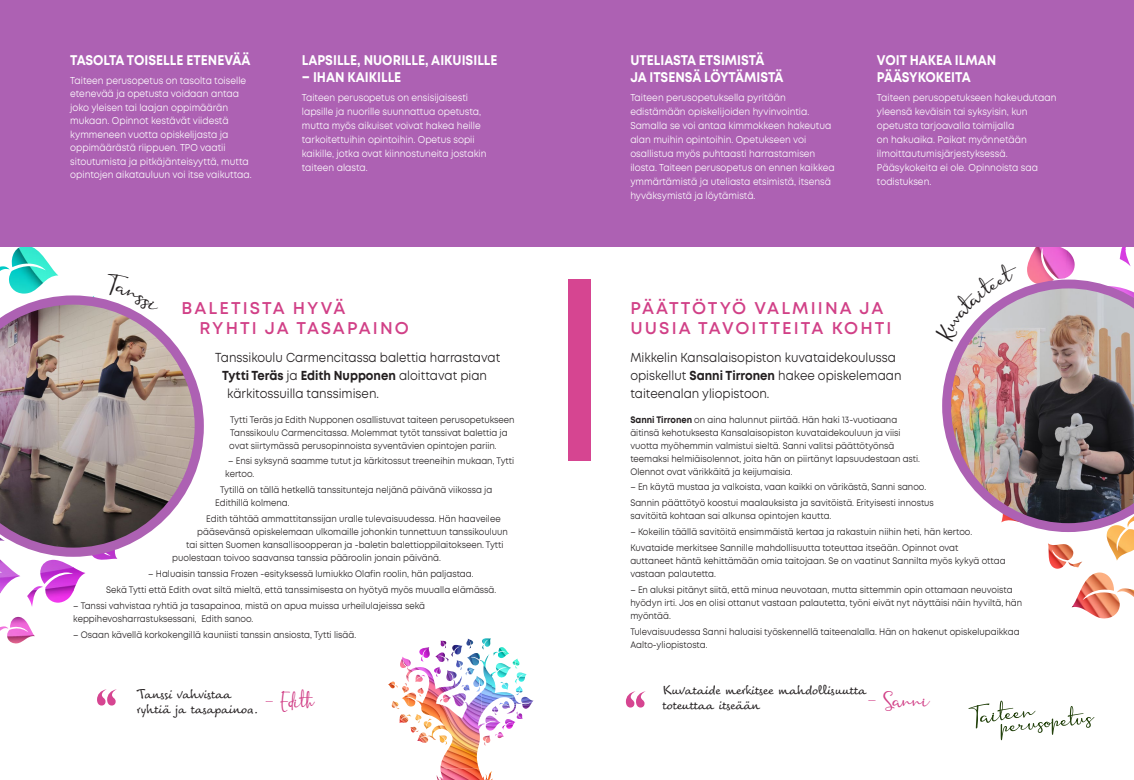
<style>
.page{position:relative;width:1134px;height:780px;background:#fff}
.page>*{position:absolute;margin:0;border:0;box-sizing:border-box;transform-origin:0 0}
.t1{font:21.2px "Anuin";color:#d14087;scale:.9 1}
.t2{font:600 17px/20px "Mont";letter-spacing:.125em;color:#d14087}
.Kappaletyyli_3{font:700 14px/17px "Mont";color:#fff;scale:.9 1}
.t3{font:13px/18px "Mont";color:#231f20;scale:.9 1}
.nostot{font:13px/15px "Tornac";color:#231f20;scale:.9 1}
.t4{font:700 13px "Mont";color:#231f20;scale:.9 1}
.Kappaletyyli_2{font:10px/14px "Mont";color:#fff;scale:.9 1}
.Leipis_valkea_TPO{font:10px/13.5px "Mont";color:#fff;scale:.9 1}
.Leipis_TPO{font:9.4px/13px "Mont";color:#231f20;scale:.9 1}
.s1{font-weight:400}
.s2{font-weight:700}
</style>
<div class="page">
<img style="left:0;top:247px;width:58px;height:46px">
<svg style="left:439px;top:768px;width:5px;height:11px"></svg>
<img style="left:440px;top:638px;width:41px;height:28px">
<img style="left:481px;top:638px;width:11px;height:107px">
<img style="left:409px;top:658px;width:31px;height:63px">
<img style="left:492px;top:647px;width:21px;height:61px">
<img style="left:513px;top:658px;width:10px;height:61px">
<img style="left:398px;top:656px;width:11px;height:67px">
<img style="left:523px;top:673px;width:10px;height:35px">
<img style="left:388px;top:681px;width:10px;height:28px">
<img style="left:419px;top:648px;width:21px;height:10px">
<img style="left:1060px;top:248px;width:71px;height:31px">
<img style="left:1027px;top:270px;width:11px;height:9px">
<img style="left:0;top:295px;width:204px;height:261px">
<img style="left:942px;top:279px;width:192px;height:253px">
<svg style="left:626px;top:691px;width:19px;height:16px"></svg>
<svg style="left:97px;top:689px;width:20px;height:16px"></svg>
<div style="left:0;top:0;width:1134px;height:247px;background:#ad61b3"></div>
<div style="left:568px;top:279px;width:22px;height:182px;background:#d64591"></div>
<svg style="left:968px;top:700px;width:127px;height:40px"></svg>
<svg style="left:103px;top:295px;width:57px;height:18px"></svg>
<svg style="left:942px;top:279px;width:78px;height:62px"></svg>
<p class="Kappaletyyli_3" style="left:70px;top:51px;width:202px">TASOLTA TOISELLE ETENEVÄÄ</p>
<p class="Leipis_valkea_TPO" style="left:70px;top:74px;width:203px">Taiteen perusopetus on tasolta toiselle etenevää ja opetusta voidaan antaa joko yleisen tai laajan oppimäärän mukaan. Opinnot kestävät viidestä kymmeneen vuotta opiskelijasta ja oppimäärästä riippuen. TPO vaatii sitoutumista ja pitkäjänteisyyttä, mutta opintojen aikatauluun voi itse vaikuttaa.</p>
<p class="Kappaletyyli_3" style="left:302px;top:51px;width:219px">LAPSILLE, NUORILLE, AIKUISILLE</p>
<p class="Kappaletyyli_3" style="left:302px;top:68px;width:112px">– IHAN KAIKILLE</p>
<p class="Kappaletyyli_2" style="left:302px;top:91px;width:207px">Taiteen perusopetus on ensisijaisesti lapsille ja nuorille suunnattua opetusta, mutta myös aikuiset voivat hakea heille tarkoitettuihin opintoihin. Opetus sopii kaikille, jotka ovat kiinnostuneita jostakin taiteen alasta.</p>
<p class="t2" style="left:200px;top:297px;width:211px;text-indent:-18px">BALETISTA HYVÄ<br>RYHTI JA TASAPAINO</p>
<p class="t3" style="left:215px;top:349px;width:318px">Tanssikoulu Carmencitassa balettia harrastavat</p>
<p class="t4" style="left:222px;top:367px;width:296px">Tytti Teräs <span class="s1">ja</span> Edith Nupponen <span class="s1">aloittavat pian</span></p>
<p class="t3" style="left:227px;top:385px;width:170px">kärkitossuilla tanssimisen.</p>
<p class="Leipis_TPO" style="left:229px;top:413px;width:319px">Tytti Teräs ja Edith Nupponen osallistuvat taiteen perusopetukseen<br>Tanssikoulu Carmencitassa. Molemmat tytöt tanssivat balettia ja ovat siirtymässä perusopinnoista syventävien opintojen pariin.</p>
<p class="Leipis_TPO" style="left:225px;top:454px;width:323px;text-indent:3px">– Ensi syksynä saamme tutut ja kärkitossut treeneihin mukaan, Tytti kertoo.</p>
<p class="Leipis_TPO" style="left:215px;top:483px;width:309px;text-indent:5px">Tytillä on tällä hetkellä tanssitunteja neljänä päivänä viikossa ja<br>Edithillä kolmena.</p>
<p class="Leipis_TPO" style="left:206px;top:512px;width:329px">Edith tähtää ammattitanssijan uralle tulevaisuudessa. Hän haaveilee</p>
<p class="Leipis_TPO" style="left:197px;top:525px;width:347px">pääsevänsä opiskelemaan ulkomaille johonkin tunnettuun tanssikouluun</p>
<p class="Leipis_TPO" style="left:186px;top:538px;width:354px">tai sitten Suomen kansallisoopperan ja -baletin balettioppilaitokseen. Tytti</p>
<p class="Leipis_TPO" style="left:172px;top:551px;width:300px">puolestaan toivoo saavansa tanssia pääroolin jonain päivänä.</p>
<p class="Leipis_TPO" style="left:148px;top:567px;width:363px">– Haluaisin tanssia Frozen -esityksessä lumiukko Olafin roolin, hän paljastaa.</p>
<p class="Leipis_TPO" style="left:106px;top:583px;width:435px">Sekä Tytti että Edith ovat siltä mieltä, että tanssimisesta on hyötyä myös muualla elämässä.</p>
<p class="Leipis_TPO" style="left:73px;top:599px;width:393px">– Tanssi vahvistaa ryhtiä ja tasapainoa, mistä on apua muissa urheilulajeissa sekä keppihevosharrastuksessani, Edith sanoo.</p>
<p class="Leipis_TPO" style="left:73px;top:627px;width:316px">– Osaan kävellä korkokengillä kauniisti tanssin ansiosta, Tytti lisää.</p>
<p class="nostot" style="left:137px;top:687px;width:136px">Tanssi vahvistaa ryhtiä ja tasapainoa.</p>
<p class="t1" style="left:264px;top:687px;width:57px">- Edith</p>
<p class="Kappaletyyli_3" style="left:630px;top:51px;width:172px">UTELIASTA ETSIMISTÄ<br>JA ITSENSÄ LÖYTÄMISTÄ</p>
<p class="Kappaletyyli_2" style="left:630px;top:91px;width:229px">Taiteen perusopetuksella pyritään edistämään opiskelijoiden hyvinvointia.<br>Samalla se voi antaa kimmokkeen hakeutua alan muihin opintoihin. Opetukseen voi osallistua myös puhtaasti harrastamisen ilosta. Taiteen perusopetus on ennen kaikkea ymmärtämistä ja uteliasta etsimistä, itsensä hyväksymistä ja löytämistä.</p>
<p class="Kappaletyyli_3" style="left:877px;top:51px;width:134px">VOIT HAKEA ILMAN<br>PÄÄSYKOKEITA</p>
<p class="Kappaletyyli_2" style="left:877px;top:91px;width:201px">Taiteen perusopetukseen hakeudutaan yleensä keväisin tai syksyisin, kun opetusta tarjoavalla toimijalla<br>on hakuaika. Paikat myönnetään ilmoittautumisjärjestyksessä.<br>Pääsykokeita ei ole. Opinnoista saa todistuksen.</p>
<p class="t2" style="left:630px;top:297px;width:263px">PÄÄTTÖTYÖ VALMIINA JA<br>UUSIA TAVOITTEITA KOHTI</p>
<p class="t3" style="left:630px;top:349px;width:303px">Mikkelin Kansalaisopiston kuvataidekoulussa opiskellut <span class="s2">Sanni Tirronen</span> hakee opiskelemaan taiteenalan yliopistoon.</p>
<p class="Leipis_TPO" style="left:630px;top:413px;width:323px"><span class="s2">Sanni Tirronen</span> on aina halunnut piirtää. Hän haki 13-vuotiaana äitinsä kehotuksesta Kansalaisopiston kuvataidekouluun ja viisi vuotta myöhemmin valmistui sieltä. Sanni valitsi päättötyönsä teemaksi helmiäisolennot, joita hän on piirtänyt lapsuudestaan asti.<br>Olennot ovat värikkäitä ja keijumaisia.</p>
<p class="Leipis_TPO" style="left:630px;top:480px;width:330px">– En käytä mustaa ja valkoista, vaan kaikki on värikästä, Sanni sanoo.</p>
<p class="Leipis_TPO" style="left:630px;top:496px;width:339px">Sannin päättötyö koostui maalauksista ja savitöistä. Erityisesti innostus savitöitä kohtaan sai alkunsa opintojen kautta.</p>
<p class="Leipis_TPO" style="left:630px;top:525px;width:381px">– Kokeilin täällä savitöitä ensimmäistä kertaa ja rakastuin niihin heti, hän kertoo.</p>
<p class="Leipis_TPO" style="left:630px;top:541px;width:418px">Kuvataide merkitsee Sannille mahdollisuutta toteuttaa itseään. Opinnot ovat<br>auttaneet häntä kehittämään omia taitojaan. Se on vaatinut Sannilta myös kykyä ottaa vastaan palautetta.</p>
<p class="Leipis_TPO" style="left:630px;top:583px;width:437px">– En aluksi pitänyt siitä, että minua neuvotaan, mutta sittemmin opin ottamaan neuvoista hyödyn irti. Jos en olisi ottanut vastaan palautetta, työni eivät nyt näyttäisi näin hyviltä, hän myöntää.</p>
<p class="Leipis_TPO" style="left:630px;top:625px;width:434px">Tulevaisuudessa Sanni haluaisi työskennellä taiteenalalla. Hän on hakenut opiskelupaikkaa<br>Aalto-yliopistosta.</p>
<p class="nostot" style="left:662px;top:682px;width:228px">Kuvataide merkitsee mahdollisuutta</p>
<p class="nostot" style="left:662px;top:697px;width:110px">toteuttaa itseään</p>
<p class="t1" style="left:867px;top:686px;width:71px">- Sanni</p>
</div>
